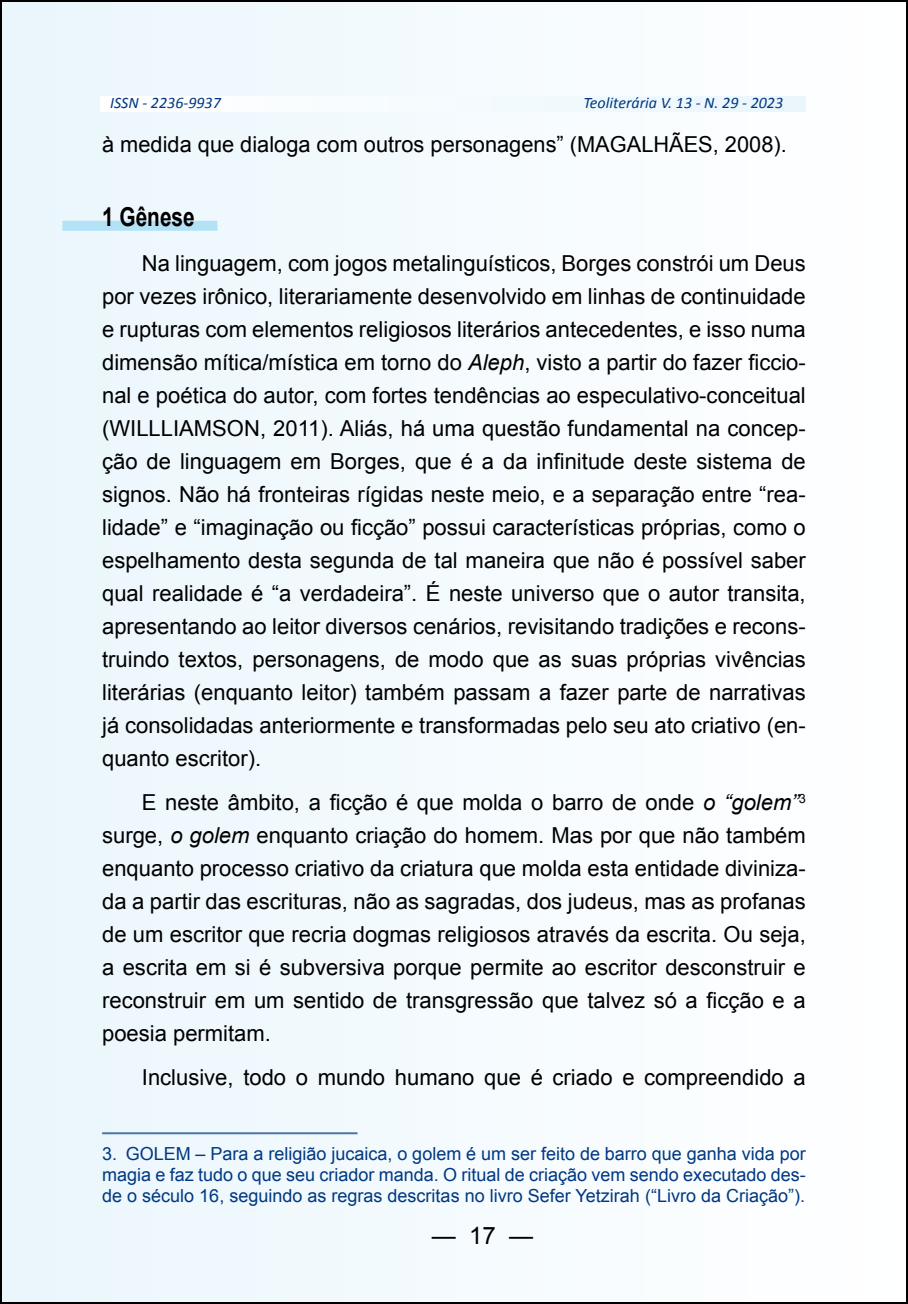
<style>
.page{position:relative;width:908px;height:1304px;background:#fff}
.page>*{position:absolute;margin:0;border:0;box-sizing:border-box;transform-origin:0 0}
.t1{font:700 26px "Arial";color:#000;scale:.8 1}
.t2{font:24px "Arial";color:#000}
.t3{font:22px/33px "Arial";color:#000;text-align:justify}
.t4{font:18px/21px "Arial";color:#003882;text-align:justify}
.t5{font:italic 16px "Calibri";color:#003882}
.s1{font-style:italic}
</style>
<div class="page">
<div style="left:1px;top:1px;width:905px;height:1302px;background:#f4fbfe"></div>
<div style="left:62px;top:221px;width:155px;height:10px;background:#b3e2f6"></div>
<hr style="left:102px;top:1132px;width:255px;height:2px;background:#4d74a8">
<p class="t5" style="left:110px;top:92px;width:112px">ISSN - 2236-9937</p>
<p class="t5" style="left:583px;top:92px;width:201px">Teoliterária V. 13 - N. 29 - 2023</p>
<p class="t3" style="left:102px;top:128px;width:685px">à medida que dialoga com outros personagens” (MAGALHÃES, 2008).</p>
<p class="t1" style="left:102px;top:200px;width:117px">1 Gênese</p>
<p class="t3" style="left:102px;top:247px;width:705px;text-indent:40px">Na linguagem, com jogos metalinguísticos, Borges constrói um Deus por vezes irônico, literariamente desenvolvido em linhas de continuidade e rupturas com elementos religiosos literários antecedentes, e isso numa dimensão mítica/mística em torno do <span class="s1">Aleph</span>, visto a partir do fazer ficcio&shy;nal e poética do autor, com fortes tendências ao especulativo-conceitual (WILLLIAMSON, 2011). Aliás, há uma questão fundamental na concep&shy;ção de linguagem em Borges, que é a da infinitude deste sistema de signos. Não há fronteiras rígidas neste meio, e a separação entre “rea&shy;lidade” e “imaginação ou ficção” possui características próprias, como o espelhamento desta segunda de tal maneira que não é possível saber qual realidade é “a verdadeira”. É neste universo que o autor transita, apresentando ao leitor diversos cenários, revisitando tradições e recons&shy;truindo textos, personagens, de modo que as suas próprias vivências literárias (enquanto leitor) também passam a fazer parte de narrativas já consolidadas anteriormente e transformadas pelo seu ato criativo (en&shy;quanto escritor).</p>
<p class="t3" style="left:102px;top:786px;width:705px;text-indent:40px">E neste âmbito, a ficção é que molda o barro de onde <span class="s1">o “golem”</span><sup>3 </sup>surge, <span class="s1">o golem</span> enquanto criação do homem. Mas por que não também enquanto processo criativo da criatura que molda esta entidade diviniza&shy;da a partir das escrituras, não as sagradas, dos judeus, mas as profanas de um escritor que recria dogmas religiosos através da escrita. Ou seja, a escrita em si é subversiva porque permite ao escritor desconstruir e reconstruir em um sentido de transgressão que talvez só a ficção e a poesia permitam.</p>
<p class="t3" style="left:142px;top:1061px;width:665px">Inclusive, todo o mundo humano que é criado e compreendido a</p>
<p class="t4" style="left:102px;top:1143px;width:704px">3. GOLEM – Para a religião jucaica, o golem é um ser feito de barro que ganha vida por magia e faz tudo o que seu criador manda. O ritual de criação vem sendo executado des&shy;de o século 16, seguindo as regras descritas no livro Sefer Yetzirah (“Livro da Criação”).</p>
<p class="t2" style="left:431px;top:1219px;width:103px">— 17 —</p>
</div>
